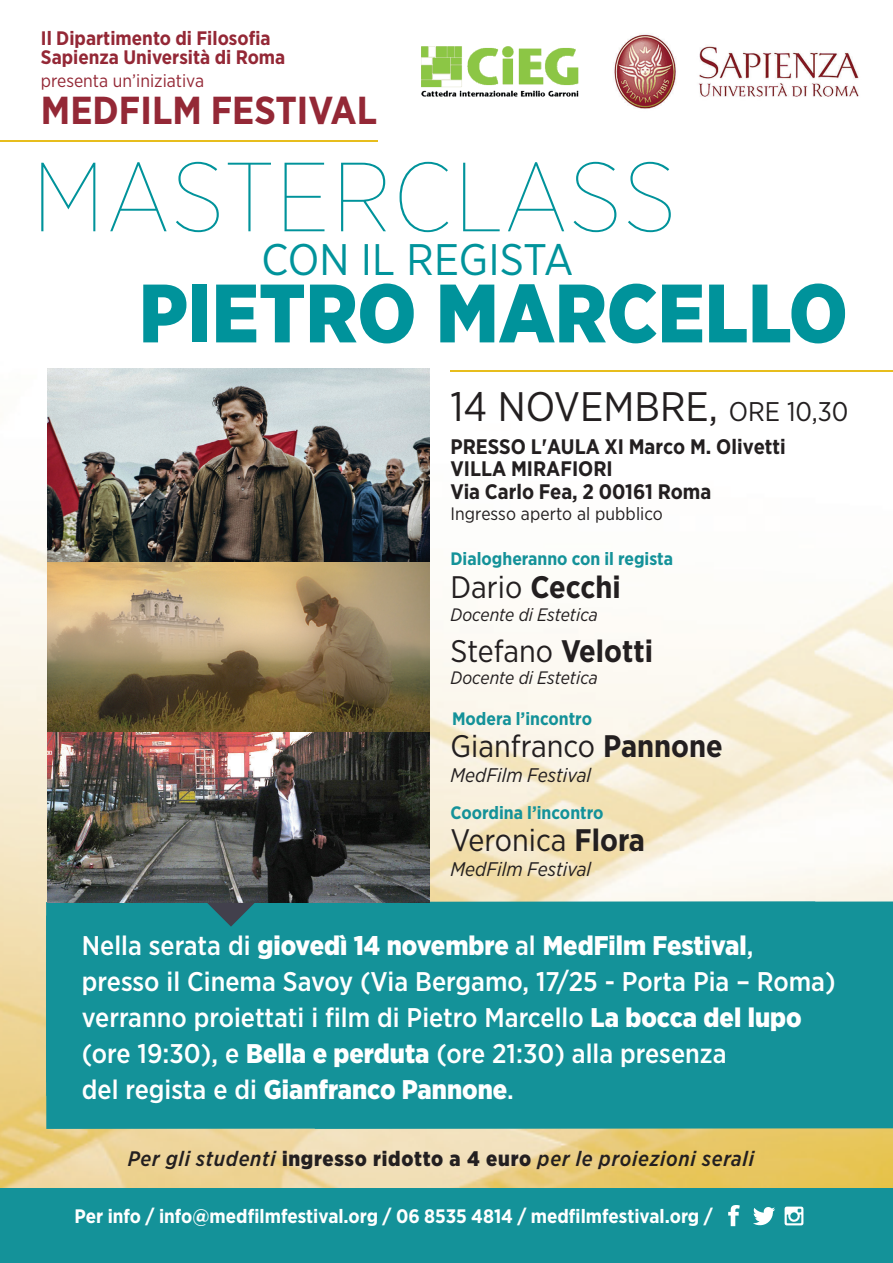
<style>
.page{position:relative;width:893px;height:1263px;background:#fff}
.page>*{position:absolute;margin:0;border:0;box-sizing:border-box;transform-origin:0 0}
.t1{font:100 97.95px "Gotham Narrow";letter-spacing:.02em;color:#00939b}
.t2{font:900 82.65px "Gotham Narrow";color:#00939b}
.t3{font:44.1px "Gotham Narrow";color:#00939b}
.t4{font:41.25px "Gotham Narrow";color:#231f20}
.t5{font:700 39px "Gotham Narrow";color:#942836}
.t6{font:31.05px "Gotham Narrow";color:#231f20}
.t7{font:700 31.05px "Gotham Narrow";color:#231f20}
.t8{font:500 27px/36px "Gotham Narrow";color:#fff}
.t9{font:700 21px/45.3px "Gotham Narrow";color:#231f20}
.t10{font:italic 500 21px "Gotham Narrow";letter-spacing:.035em;color:#231f20}
.t11{font:italic 19.65px "Gotham Narrow";color:#231f20}
.t12{font:700 19.5px "Gotham Narrow";color:#fff}
.t13{font:700 19.5px/19.5px "Gotham Narrow";color:#942836}
.t14{font:700 18px "Gotham Narrow";color:#149299}
.t15{font:italic 18px "Gotham Narrow";color:#231f20}
.t16{font:18px "Gotham Narrow";letter-spacing:.005em;color:#231f20}
.t17{font:18px "Gotham Narrow";color:#942836}
.s1{font-size:27px}
.s2{font-weight:400}
.s3{font-weight:700}
.s4{font-weight:900}
.s5{font-weight:900;font-style:normal}
</style>
<div class="page">
<img style="left:0;top:368px;width:893px;height:821px">
<svg style="left:46px;top:901px;width:847px;height:14px;fill:#149299"></svg>
<div style="left:46px;top:915px;width:847px;height:33px;background:#149299"></div>
<div style="left:46px;top:948px;width:847px;height:181px;background:#149299"></div>
<svg style="left:206px;top:902px;width:50px;height:25px"></svg>
<div style="left:0;top:1189px;width:893px;height:74px;background:#149299"></div>
<svg style="left:785px;top:1206px;width:18px;height:19px"></svg>
<svg style="left:728px;top:1205px;width:47px;height:22px"></svg>
<hr style="left:450px;top:370px;width:443px;height:1px;background:#e7bd1d">
<hr style="left:0;top:140px;width:377px;height:2px;background:#e7bd1d">
<img style="left:47px;top:368px;width:382px;height:195px">
<img style="left:47px;top:563px;width:382px;height:339px">
<img style="left:421px;top:46px;width:158px;height:51px">
<img style="left:614px;top:34px;width:245px;height:75px">
<div style="left:694px;top:101px;width:176px;height:12px;background:#fff"></div>
<p class="t13" style="left:41px;top:28px;width:246px">Il Dipartimento di Filosofia<br>Sapienza Università di Roma</p>
<p class="t17" style="left:41px;top:69px;width:165px">presenta un’iniziativa</p>
<h3 class="t5" style="left:41px;top:85px;width:338px">MEDFILM FESTIVAL</h3>
<h1 class="t1" style="left:32px;top:138px;width:645px">MASTERCLASS</h1>
<h3 class="t3" style="left:262px;top:232px;width:314px">CON IL REGISTA</h3>
<h2 class="t2" style="left:139px;top:259px;width:710px">PIETRO MARCELLO</h2>
<h3 class="t4" style="left:450px;top:381px;width:400px">14 NOVEMBRE, <span class="s1">ORE 10,30</span></h3>
<p class="t9" style="left:450px;top:423px;width:337px">PRESSO L'AULA XI Marco M. Olivetti<br>Via Carlo Fea, 2 00161 Roma</p>
<p class="t9" style="left:450px;top:446px;width:164px">VILLA MIRAFIORI</p>
<p class="t16" style="left:450px;top:502px;width:214px">Ingresso aperto al pubblico</p>
<p class="t14" style="left:450px;top:547px;width:224px">Dialogheranno con il regista</p>
<p class="t7" style="left:450px;top:567px;width:172px"><span class="s2">Dario</span> Cecchi</p>
<p class="t15" style="left:450px;top:603px;width:149px">Docente di Estetica</p>
<p class="t6" style="left:450px;top:631px;width:204px">Stefano <span class="s3">Velotti</span></p>
<p class="t15" style="left:450px;top:667px;width:149px">Docente di Estetica</p>
<p class="t14" style="left:452px;top:707px;width:142px">Modera l’incontro</p>
<p class="t6" style="left:450px;top:727px;width:274px">Gianfranco <span class="s3">Pannone</span></p>
<p class="t11" style="left:450px;top:763px;width:142px">MedFilm Festival</p>
<p class="t14" style="left:450px;top:801px;width:154px">Coordina l’incontro</p>
<p class="t6" style="left:450px;top:821px;width:196px">Veronica <span class="s3">Flora</span></p>
<p class="t11" style="left:450px;top:857px;width:142px">MedFilm Festival</p>
<p class="t8" style="left:82px;top:927px;width:755px">Nella serata di <span class="s4">giovedì 14 novembre</span> al <span class="s4">MedFilm Festival</span>, presso il Cinema Savoy (Via Bergamo, 17/25 - Porta Pia – Roma) verranno proiettati i film di Pietro Marcello <span class="s4">La bocca del lupo </span>(ore 19:30), e <span class="s4">Bella e perduta</span> (ore 21:30) alla presenza<br>del regista e di <span class="s4">Gianfranco Pannone</span>.</p>
<p class="t10" style="left:128px;top:1145px;width:628px">Per gli studenti <span class="s5">ingresso ridotto a 4 euro</span> per le proiezioni serali</p>
<p class="t12" style="left:75px;top:1203px;width:640px">Per info / info@medfilmfestival.org / 06 8535 4814 / medfilmfestival.org /</p>
</div>
